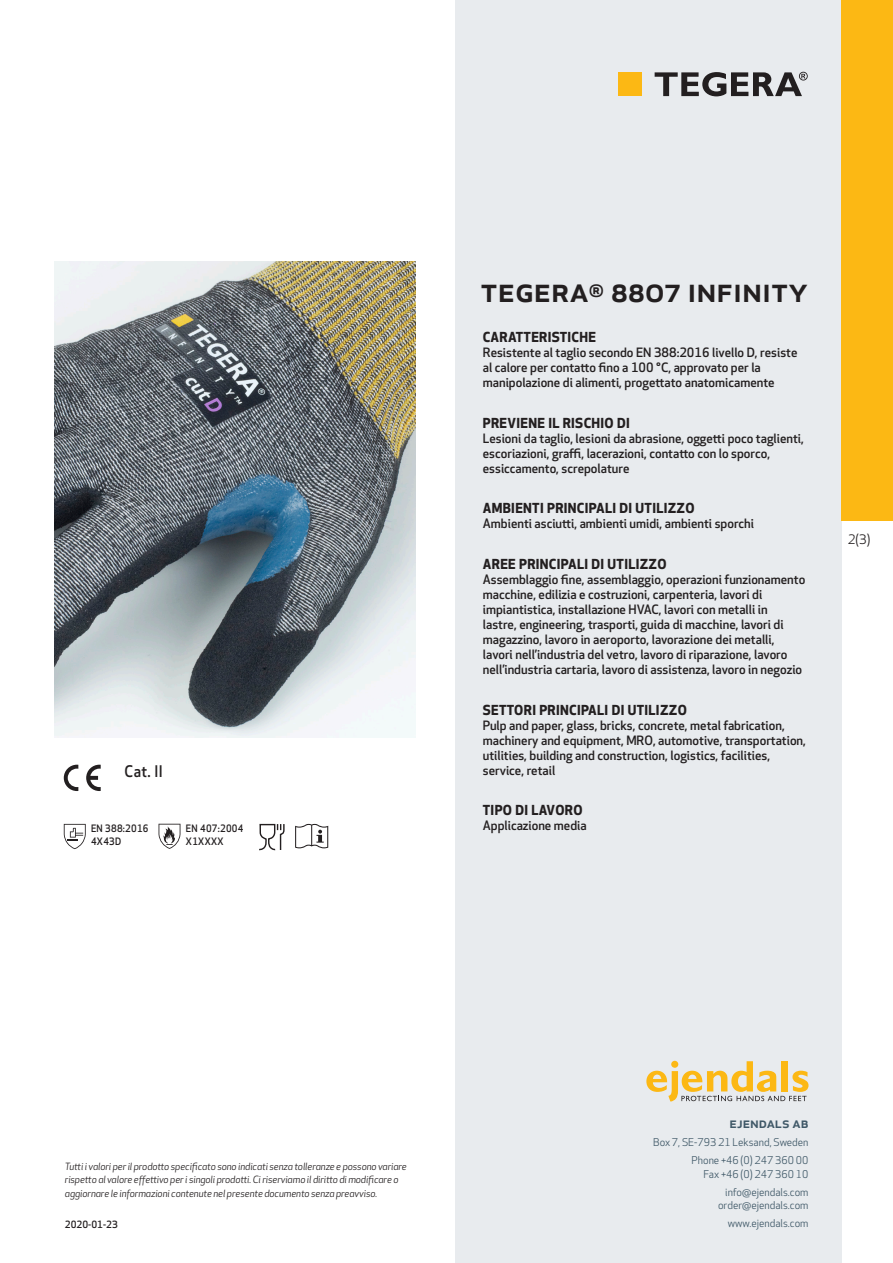
<style>
.page{position:relative;width:893px;height:1263px;background:#fff}
.page>*{position:absolute;margin:0;border:0;box-sizing:border-box;transform-origin:0 0}
.prodname{font:500 34.5px "Apex New";color:#231f20}
.Artikel{font:500 15.6px "Apex New";color:#231f20;scale:.95 1}
.t1{font:500 15px "Apex New";color:#405968}
.Funktion_body{font:700 13.5px "Apex New";letter-spacing:.025em;color:#231f20}
.t2{font:12.75px "Apex New";color:#231f20}
.Funktion_body-2{font:500 12.6px/15px "Apex New";color:#231f20}
.t3{font:10.5px/18px "Apex New";color:#405968;text-align:right}
.Artikel-2{font:500 10.05px/13.2px "Apex New";letter-spacing:.025em;color:#231f20;scale:.95 1}
.t4{font:italic 9.75px/13.5px "Apex New";letter-spacing:-.01em;color:#231f20}
.Sidfot_datum{font:500 9.75px "Apex New";color:#231f20}
</style>
<div class="page">
<div style="left:455px;top:0;width:387px;height:1263px;background:#e8ebee"></div>
<svg style="left:646px;top:1061px;width:162px;height:40px"></svg>
<div style="left:842px;top:0;width:51px;height:520px;background:#fcb814"></div>
<div style="left:618px;top:72px;width:24px;height:24px;background:#fcb814"></div>
<svg style="left:655px;top:72px;width:153px;height:24px"></svg>
<svg style="left:86px;top:765px;width:15px;height:26px"></svg>
<svg style="left:64px;top:765px;width:14px;height:26px"></svg>
<svg style="left:64px;top:824px;width:22px;height:25px"></svg>
<svg style="left:159px;top:824px;width:21px;height:25px"></svg>
<svg style="left:259px;top:824px;width:26px;height:26px"></svg>
<svg style="left:295px;top:824px;width:33px;height:24px"></svg>
<img style="left:54px;top:261px;width:361px;height:477px">
<p class="Artikel" style="left:125px;top:761px;width:42px">Cat. II</p>
<p class="Artikel-2" style="left:91px;top:821px;width:62px">EN 388:2016<br>4X43D</p>
<p class="Artikel-2" style="left:186px;top:821px;width:62px">EN 407:2004<br>X1XXXX</p>
<p class="prodname" style="left:480px;top:266px;width:329px">TEGERA<sup>®</sup> 8807 Infinity</p>
<p class="Funktion_body" style="left:483px;top:327px;width:115px">CARATTERISTICHE</p>
<p class="Funktion_body-2" style="left:483px;top:345px;width:316px">Resistente al taglio secondo EN 388:2016 livello D, resiste al calore per contatto fino a 100 °C, approvato per la manipolazione di alimenti, progettato anatomicamente</p>
<p class="Funktion_body" style="left:483px;top:413px;width:149px">PREVIENE IL RISCHIO DI</p>
<p class="Funktion_body-2" style="left:483px;top:430px;width:323px">Lesioni da taglio, lesioni da abrasione, oggetti poco taglienti, escoriazioni, graffi, lacerazioni, contatto con lo sporco, essiccamento, screpolature</p>
<p class="Funktion_body" style="left:483px;top:498px;width:213px">AMBIENTI PRINCIPALI DI UTILIZZO</p>
<p class="Funktion_body-2" style="left:483px;top:516px;width:273px">Ambienti asciutti, ambienti umidi, ambienti sporchi</p>
<p class="Funktion_body" style="left:483px;top:554px;width:185px">AREE PRINCIPALI DI UTILIZZO</p>
<p class="Funktion_body-2" style="left:483px;top:571px;width:324px">Assemblaggio fine, assemblaggio, operazioni funzionamento macchine, edilizia e costruzioni, carpenteria, lavori di impiantistica, installazione HVAC, lavori con metalli in<br>lastre, engineering, trasporti, guida di macchine, lavori di magazzino, lavoro in aeroporto, lavorazione dei metalli, lavori nell’industria del vetro, lavoro di riparazione, lavoro nell’industria cartaria, lavoro di assistenza, lavoro in negozio</p>
<p class="Funktion_body" style="left:483px;top:700px;width:205px">SETTORI PRINCIPALI DI UTILIZZO</p>
<p class="Funktion_body-2" style="left:483px;top:717px;width:325px">Pulp and paper, glass, bricks, concrete, metal fabrication, machinery and equipment, MRO, automotive, transportation, utilities, building and construction, logistics, facilities, service, retail</p>
<p class="Funktion_body" style="left:483px;top:800px;width:101px">TIPO DI LAVORO</p>
<p class="Funktion_body-2" style="left:483px;top:818px;width:105px">Applicazione media</p>
<p class="t2" style="left:848px;top:531px;width:24px">2(3)</p>
<p class="t4" style="left:65px;top:1159px;width:343px">Tutti i valori per il prodotto specificato sono indicati senza tolleranze e possono variare rispetto al valore effettivo per i singoli prodotti. Ci riserviamo il diritto di modificare o aggiornare le informazioni contenute nel presente documento senza preavviso.</p>
<p class="Sidfot_datum" style="left:65px;top:1218px;width:54px">2020-01-23</p>
<p class="t1" style="left:729px;top:1113px;width:80px">ejendals ab</p>
<p class="t3" style="left:653px;top:1133px;width:157px">Box 7, SE-793 21 Leksand, Sweden<br>Phone +46 (0) 247 360 00</p>
<p class="t3" style="left:703px;top:1165px;width:107px">Fax +46 (0) 247 360 10 info@ejendals.com</p>
<p class="t3" style="left:718px;top:1196px;width:92px">order@ejendals.com</p>
<p class="t3" style="left:728px;top:1215px;width:82px">www.ejendals.com</p>
</div>
